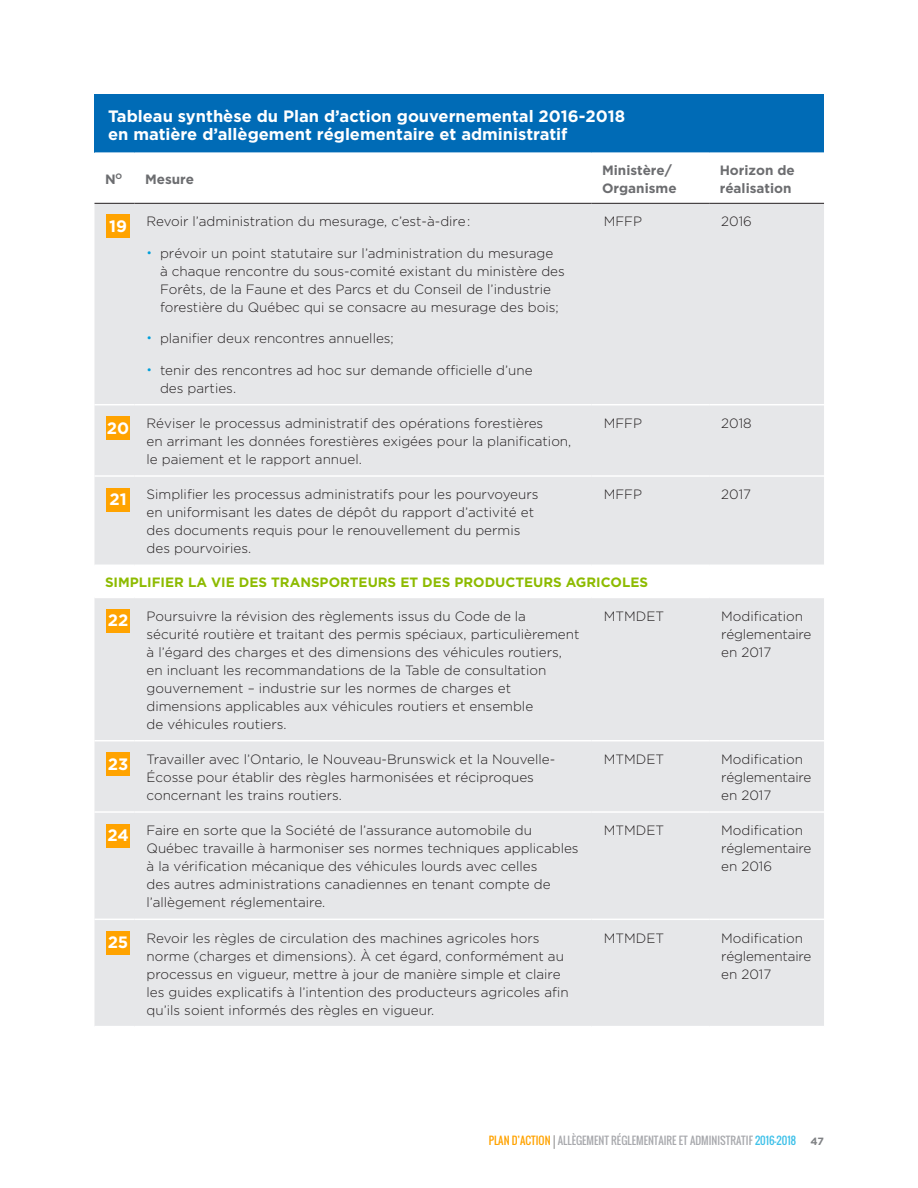
<style>
.page{position:relative;width:918px;height:1188px;background:#fff}
.page>*{position:absolute;margin:0;border:0;box-sizing:border-box;transform-origin:0 0}
.Titre_Tableau{font:700 16.5px/18px "Gotham";color:#fff}
.Texte_courant{font:300 13.5px/18px "Gotham";color:#231f20}
.Catégorie_tableau{font:700 13.5px "Gotham";color:#8dbb00}
.Catégorie_tableau-2{font:700 13.5px/18px "Gotham";color:#6c6d70}
.t1{font:10.5px "Oswald";color:#a8a9ad}
.t2{font:700 10.5px "Gotham";color:#808285}
.s1{font-size:12px;color:#009fda}
.s2{color:#ffa300}
.s3{font-family:"Gotham";font-weight:300;font-size:14.7px;color:#231f20}
.s4{color:#3fc1e9}
</style>
<div class="page">
<div style="left:94px;top:94px;width:730px;height:59px;background:#006bb6"></div>
<div style="left:94px;top:204px;width:730px;height:822px;background:#e6e7e9"></div>
<hr style="left:94px;top:404px;width:41px;height:1px;background:#fff">
<hr style="left:135px;top:404px;width:457px;height:1px;background:#fff">
<hr style="left:592px;top:404px;width:117px;height:1px;background:#fff">
<hr style="left:709px;top:404px;width:115px;height:1px;background:#fff">
<hr style="left:94px;top:475px;width:41px;height:2px;background:#fff">
<hr style="left:135px;top:475px;width:457px;height:2px;background:#fff">
<hr style="left:592px;top:475px;width:117px;height:2px;background:#fff">
<hr style="left:709px;top:475px;width:115px;height:2px;background:#fff">
<hr style="left:94px;top:597px;width:41px;height:1px;background:#fff">
<hr style="left:135px;top:597px;width:457px;height:1px;background:#fff">
<hr style="left:592px;top:597px;width:117px;height:1px;background:#fff">
<hr style="left:709px;top:597px;width:115px;height:1px;background:#fff">
<hr style="left:94px;top:740px;width:41px;height:1px;background:#fff">
<hr style="left:135px;top:740px;width:457px;height:1px;background:#fff">
<hr style="left:592px;top:740px;width:117px;height:1px;background:#fff">
<hr style="left:709px;top:740px;width:115px;height:1px;background:#fff">
<hr style="left:94px;top:811px;width:41px;height:2px;background:#fff">
<hr style="left:135px;top:811px;width:457px;height:2px;background:#fff">
<hr style="left:592px;top:811px;width:117px;height:2px;background:#fff">
<hr style="left:709px;top:811px;width:115px;height:2px;background:#fff">
<hr style="left:94px;top:919px;width:41px;height:1px;background:#fff">
<hr style="left:135px;top:919px;width:457px;height:1px;background:#fff">
<hr style="left:592px;top:919px;width:117px;height:1px;background:#fff">
<hr style="left:709px;top:919px;width:115px;height:1px;background:#fff">
<hr style="left:94px;top:203px;width:41px;height:1px;background:#231f20">
<hr style="left:135px;top:203px;width:457px;height:1px;background:#231f20">
<hr style="left:592px;top:203px;width:117px;height:1px;background:#231f20">
<hr style="left:709px;top:203px;width:115px;height:1px;background:#231f20">
<hr style="left:94px;top:152px;width:41px;height:2px;background:#fff">
<hr style="left:135px;top:152px;width:457px;height:2px;background:#fff">
<hr style="left:592px;top:152px;width:117px;height:2px;background:#fff">
<hr style="left:709px;top:152px;width:115px;height:2px;background:#fff">
<hr style="left:94px;top:565px;width:41px;height:1px;background:#fff">
<hr style="left:135px;top:565px;width:457px;height:1px;background:#fff">
<hr style="left:592px;top:565px;width:117px;height:1px;background:#fff">
<hr style="left:709px;top:565px;width:115px;height:1px;background:#fff">
<div style="left:106px;top:215px;width:24px;height:23px;background:#ffa300"></div>
<div style="left:106px;top:417px;width:24px;height:23px;background:#ffa300"></div>
<div style="left:106px;top:488px;width:24px;height:23px;background:#ffa300"></div>
<div style="left:106px;top:609px;width:24px;height:24px;background:#ffa300"></div>
<div style="left:106px;top:753px;width:24px;height:23px;background:#ffa300"></div>
<div style="left:106px;top:824px;width:24px;height:23px;background:#ffa300"></div>
<div style="left:106px;top:931px;width:24px;height:23px;background:#ffa300"></div>
<p class="Titre_Tableau" style="left:108px;top:106px;width:519px">Tableau synthèse du Plan d’action gouvernemental 2016-2018 en matière d’allègement réglementaire et administratif</p>
<p class="Catégorie_tableau-2" style="left:105px;top:170px;width:19px">N<sup>O</sup></p>
<p class="Catégorie_tableau-2" style="left:145px;top:170px;width:50px">Mesure</p>
<p class="Catégorie_tableau-2" style="left:602px;top:161px;width:76px">Ministère/<br>Organisme</p>
<p class="Catégorie_tableau-2" style="left:720px;top:161px;width:77px">Horizon de réalisation</p>
<p class="Titre_Tableau" style="left:109px;top:217px;width:19px">19</p>
<p class="Texte_courant" style="left:147px;top:212px;width:325px">Revoir l’administration du mesurage, c’est-à-dire:</p>
<p class="Texte_courant" style="left:160px;top:244px;width:406px;text-indent:-14px"><span class="s1">•</span> prévoir un point statutaire sur l’administration du mesurage<br>à chaque rencontre du sous-comité existant du ministère des Forêts, de la Faune et des Parcs et du Conseil de l’industrie forestière du Québec qui se consacre au mesurage des bois;</p>
<p class="Texte_courant" style="left:147px;top:329px;width:249px"><span class="s1">•</span> planifier deux rencontres annuelles;</p>
<p class="Texte_courant" style="left:160px;top:361px;width:374px;text-indent:-14px"><span class="s1">•</span> tenir des rencontres ad hoc sur demande officielle d’une des parties.</p>
<p class="Texte_courant" style="left:604px;top:212px;width:40px">MFFP</p>
<p class="Texte_courant" style="left:721px;top:212px;width:32px">2016</p>
<p class="Titre_Tableau" style="left:107px;top:418px;width:24px">20</p>
<p class="Texte_courant" style="left:147px;top:414px;width:426px">Réviser le processus administratif des opérations forestières<br>en arrimant les données forestières exigées pour la planification, le paiement et le rapport annuel.</p>
<p class="Texte_courant" style="left:604px;top:414px;width:40px">MFFP</p>
<p class="Texte_courant" style="left:721px;top:414px;width:32px">2018</p>
<p class="Titre_Tableau" style="left:109px;top:490px;width:19px">21</p>
<p class="Texte_courant" style="left:147px;top:485px;width:393px">Simplifier les processus administratifs pour les pourvoyeurs en uniformisant les dates de dépôt du rapport d’activité et des documents requis pour le renouvellement du permis des pourvoiries.</p>
<p class="Texte_courant" style="left:604px;top:485px;width:40px">MFFP</p>
<p class="Texte_courant" style="left:721px;top:485px;width:31px">2017</p>
<p class="Catégorie_tableau" style="left:105px;top:574px;width:545px">SIMPLIFIER LA VIE DES TRANSPORTEURS ET DES PRODUCTEURS AGRICOLES</p>
<p class="Titre_Tableau" style="left:108px;top:611px;width:22px">22</p>
<p class="Texte_courant" style="left:147px;top:607px;width:434px">Poursuivre la révision des règlements issus du Code de la sécurité routière et traitant des permis spéciaux, particulièrement à l’égard des charges et des dimensions des véhicules routiers, en incluant les recommandations de la Table de consultation gouvernement – industrie sur les normes de charges et dimensions applicables aux véhicules routiers et ensemble<br>de véhicules routiers.</p>
<p class="Texte_courant" style="left:604px;top:607px;width:62px">MTMDET</p>
<p class="Texte_courant" style="left:721px;top:607px;width:92px">Modification réglementaire en 2017</p>
<p class="Titre_Tableau" style="left:108px;top:754px;width:22px">23</p>
<p class="Texte_courant" style="left:147px;top:750px;width:410px">Travailler avec l’Ontario, le Nouveau-Brunswick et la Nouvelle-<br>Écosse pour établir des règles harmonisées et réciproques concernant les trains routiers.</p>
<p class="Texte_courant" style="left:604px;top:750px;width:62px">MTMDET</p>
<p class="Texte_courant" style="left:721px;top:750px;width:92px">Modification réglementaire en 2017</p>
<p class="Titre_Tableau" style="left:107px;top:826px;width:23px">24</p>
<p class="Texte_courant" style="left:147px;top:821px;width:434px">Faire en sorte que la Société de l’assurance automobile du Québec travaille à harmoniser ses normes techniques applicables à la vérification mécanique des véhicules lourds avec celles<br>des autres administrations canadiennes en tenant compte de l’allègement réglementaire.</p>
<p class="Texte_courant" style="left:604px;top:821px;width:62px">MTMDET</p>
<p class="Texte_courant" style="left:721px;top:821px;width:92px">Modification réglementaire en 2016</p>
<p class="Titre_Tableau" style="left:108px;top:933px;width:22px">25</p>
<p class="Texte_courant" style="left:147px;top:929px;width:424px">Revoir les règles de circulation des machines agricoles hors norme (charges et dimensions). À cet égard, conformément au processus en vigueur, mettre à jour de manière simple et claire les guides explicatifs à l’intention des producteurs agricoles afin qu’ils soient informés des règles en vigueur.</p>
<p class="Texte_courant" style="left:604px;top:929px;width:62px">MTMDET</p>
<p class="Texte_courant" style="left:721px;top:929px;width:92px">Modification réglementaire en 2017</p>
<p class="t1" style="left:489px;top:1133px;width:309px"><span class="s2">PLAN D’ACTION</span> <span class="s3">|</span> ALLÈGEMENT RÉGLEMENTAIRE ET ADMINISTRATIF <span class="s4">2016-2018</span></p>
<p class="t2" style="left:811px;top:1135px;width:15px">47</p>
</div>
